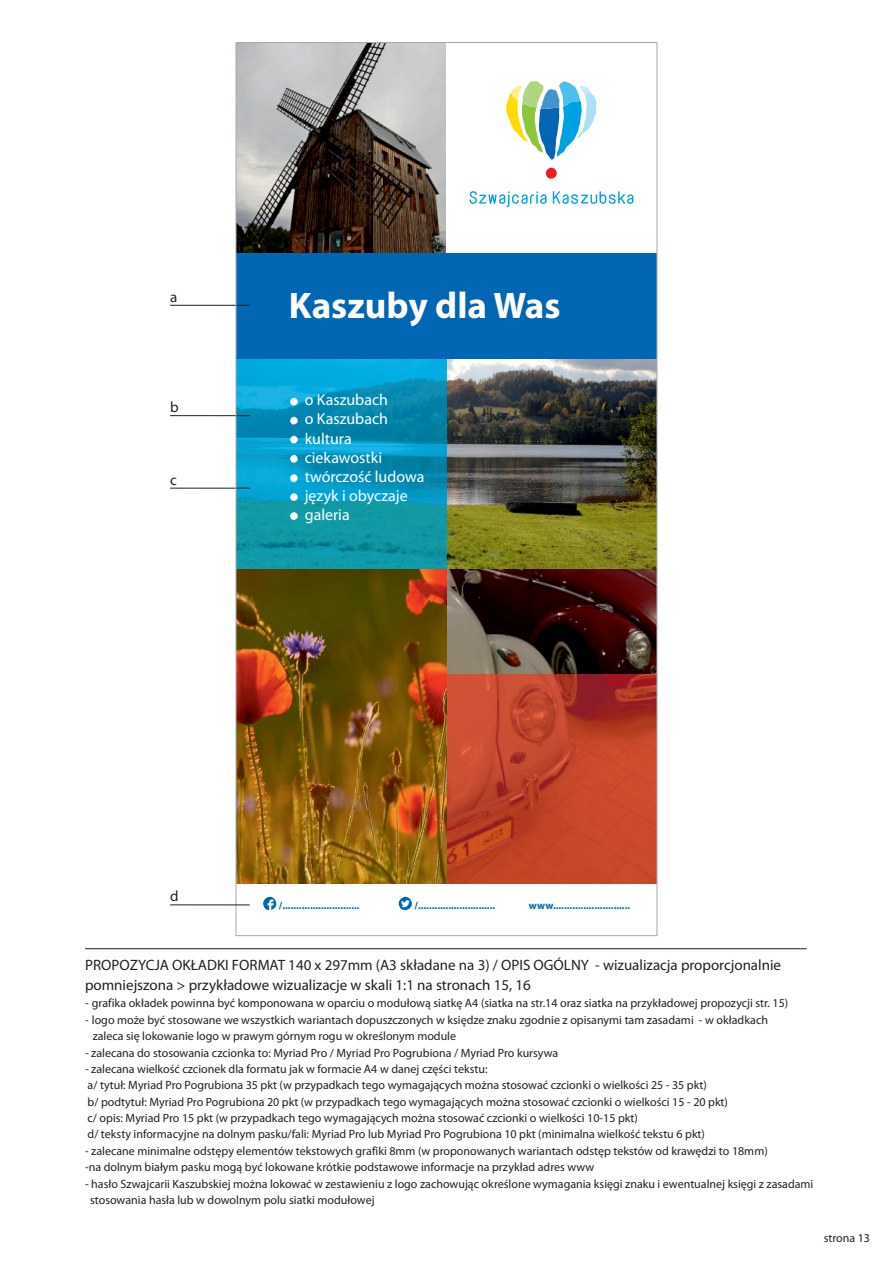
<style>
.page{position:relative;width:893px;height:1263px;background:#fff}
.page>*{position:absolute;margin:0;border:0;box-sizing:border-box;transform-origin:0 0}
.t1{font:700 37.05px "Myriad Pro";color:#fff}
.t2{font:15.9px/19px "Myriad Pro";color:#fff}
.t3{font:15px/20.5px "Myriad Pro";color:#231f20}
.t4{font:12px/16.4px "Myriad Pro";color:#231f20}
.t5{font:700 10.65px "Myriad Pro";color:#0166b3}
</style>
<div class="page">
<hr style="left:85px;top:948px;width:722px;height:1px;background:#231f20">
<img style="left:238px;top:44px;width:208px;height:209px">
<img style="left:446px;top:569px;width:209px;height:105px">
<img style="left:446px;top:674px;width:209px;height:210px">
<img style="left:238px;top:569px;width:208px;height:315px">
<img style="left:238px;top:358px;width:417px;height:211px">
<svg style="left:469px;top:191px;width:77px;height:16px"></svg>
<svg style="left:553px;top:191px;width:80px;height:13px"></svg>
<svg style="left:506px;top:81px;width:91px;height:98px"></svg>
<div style="left:236px;top:253px;width:421px;height:105px;background:#0166b3"></div>
<svg style="left:290px;top:512px;width:8px;height:10px"></svg>
<svg style="left:290px;top:493px;width:8px;height:10px"></svg>
<svg style="left:290px;top:474px;width:8px;height:10px"></svg>
<svg style="left:290px;top:455px;width:8px;height:10px"></svg>
<svg style="left:290px;top:436px;width:8px;height:10px"></svg>
<svg style="left:290px;top:417px;width:8px;height:10px"></svg>
<svg style="left:290px;top:398px;width:8px;height:10px"></svg>
<hr style="left:170px;top:305px;width:80px;height:1px;background:#231f20">
<hr style="left:170px;top:488px;width:80px;height:1px;background:#231f20">
<hr style="left:170px;top:415px;width:80px;height:1px;background:#231f20">
<svg style="left:263px;top:897px;width:14px;height:13px"></svg>
<svg style="left:399px;top:897px;width:13px;height:14px"></svg>
<hr style="left:170px;top:904px;width:80px;height:1px;background:#231f20">
<p class="t3" style="left:170px;top:288px;width:9px">a</p>
<p class="t3" style="left:170px;top:398px;width:10px">b</p>
<p class="t3" style="left:170px;top:471px;width:8px">c</p>
<h1 class="t1" style="left:289px;top:290px;width:273px">Kaszuby dla Was</h1>
<h2 class="t2" style="left:305px;top:392px;width:121px">o Kaszubach<br>o Kaszubach kultura ciekawostki twórczość ludowa język i obyczaje galeria</h2>
<p class="t3" style="left:170px;top:887px;width:10px">d</p>
<p class="t5" style="left:279px;top:901px;width:82px">/............................</p>
<p class="t5" style="left:414px;top:901px;width:82px">/............................</p>
<p class="t5" style="left:529px;top:901px;width:103px">www............................</p>
<p class="t3" style="left:85px;top:955px;width:698px">PROPOZYCJA OKŁADKI FORMAT 140 x 297mm (A3 składane na 3) / OPIS OGÓLNY - wizualizacja proporcjonalnie pomniejszona &gt; przykładowe wizualizacje w skali 1:1 na stronach 15, 16</p>
<p class="t4" style="left:85px;top:996px;width:705px">- grafika okładek powinna być komponowana w oparciu o modułową siatkę A4 (siatka na str.14 oraz siatka na przykładowej propozycji str. 15)</p>
<p class="t4" style="left:93px;top:1012px;width:677px;text-indent:-8px">- logo może być stosowane we wszystkich wariantach dopuszczonych w księdze znaku zgodnie z opisanymi tam zasadami - w okładkach zaleca się lokowanie logo w prawym górnym rogu w określonym module</p>
<p class="t4" style="left:85px;top:1045px;width:475px">- zalecana do stosowania czcionka to: Myriad Pro / Myriad Pro Pogrubiona / Myriad Pro kursywa</p>
<p class="t4" style="left:85px;top:1062px;width:644px">- zalecana wielkość czcionek dla formatu jak w formacie A4 w danej części tekstu:<br>a/ tytuł: Myriad Pro Pogrubiona 35 pkt (w przypadkach tego wymagających można stosować czcionki o wielkości 25 - 35 pkt)<br>b/ podtytuł: Myriad Pro Pogrubiona 20 pkt (w przypadkach tego wymagających można stosować czcionki o wielkości 15 - 20 pkt) c/ opis: Myriad Pro 15 pkt (w przypadkach tego wymagających można stosować czcionki o wielkości 10-15 pkt)<br>d/ teksty informacyjne na dolnym pasku/fali: Myriad Pro lub Myriad Pro Pogrubiona 10 pkt (minimalna wielkość tekstu 6 pkt)</p>
<p class="t4" style="left:85px;top:1144px;width:684px">- zalecane minimalne odstępy elementów tekstowych grafiki 8mm (w proponowanych wariantach odstęp tekstów od krawędzi to 18mm) -na dolnym białym pasku mogą być lokowane krótkie podstawowe informacje na przykład adres www</p>
<p class="t4" style="left:90px;top:1176px;width:725px;text-indent:-5px">- hasło Szwajcarii Kaszubskiej można lokować w zestawieniu z logo zachowując określone wymagania księgi znaku i ewentualnej księgi z zasadami stosowania hasła lub w dowolnym polu siatki modułowej</p>
<p class="t4" style="left:824px;top:1230px;width:48px">strona 13</p>
</div>
